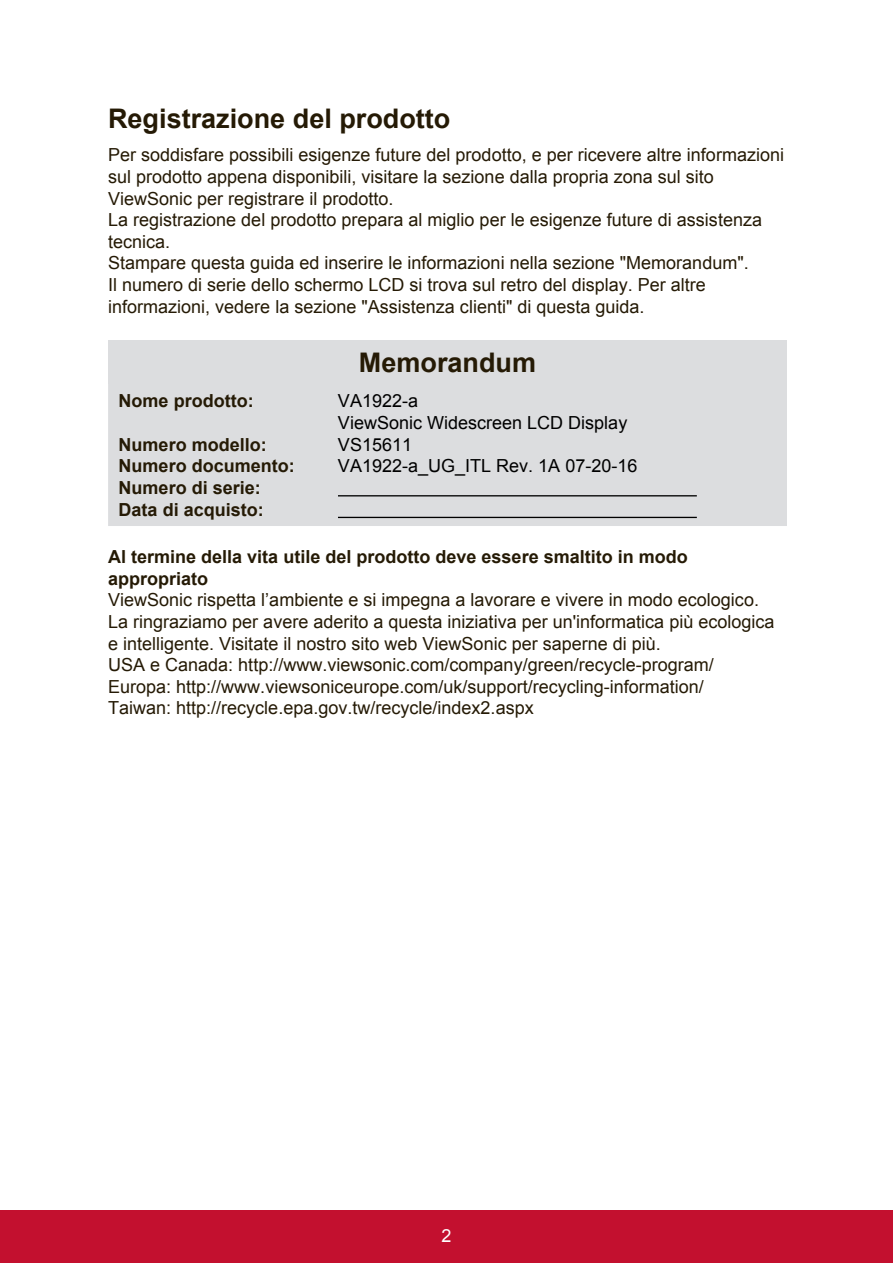
<style>
.page{position:relative;width:893px;height:1263px;background:#fff}
.page>*{position:absolute;margin:0;border:0;box-sizing:border-box;transform-origin:0 0}
.t1{font:700 27px "Arial";color:#251a05}
.t2{font:18px/21.6px "Arial";color:#251a05}
.t3{font:700 18px/21.6px "Arial";color:#251a05}
.t4{font:18px/21.6px "Arial";color:#000}
.t5{font:18px "Arial";color:#fff}
</style>
<div class="page">
<div style="left:0;top:1210px;width:892px;height:53px;background:#c3102f"></div>
<div style="left:108px;top:340px;width:678px;height:44px;background:#dcdddf"></div>
<div style="left:108px;top:384px;width:678px;height:142px;background:#dcdddf"></div>
<hr style="left:338px;top:495px;width:358px;height:1px;background:#000">
<hr style="left:338px;top:517px;width:358px;height:1px;background:#000">
<h1 class="t1" style="left:108px;top:100px;width:344px">Registrazione del prodotto</h1>
<p class="t2" style="left:108px;top:144px;width:677px">Per soddisfare possibili esigenze future del prodotto, e per ricevere altre informazioni sul prodotto appena disponibili, visitare la sezione dalla propria zona sul sito ViewSonic per registrare il prodotto.<br>La registrazione del prodotto prepara al miglio per le esigenze future di assistenza tecnica.<br>Stampare questa guida ed inserire le informazioni nella sezione "Memorandum".<br>Il numero di serie dello schermo LCD si trova sul retro del display. Per altre informazioni, vedere la sezione "Assistenza clienti" di questa guida.</p>
<h1 class="t1" style="left:359px;top:344px;width:179px">Memorandum</h1>
<p class="t3" style="left:118px;top:391px;width:136px">Nome prodotto:</p>
<p class="t3" style="left:118px;top:434px;width:178px">Numero modello:<br>Numero documento:<br>Numero di serie:<br>Data di acquisto:</p>
<p class="t4" style="left:338px;top:390px;width:301px">VA1922-a<br>ViewSonic Widescreen LCD Display<br>VS15611<br>VA1922-a_UG_ITL Rev. 1A 07-20-16</p>
<p class="t3" style="left:108px;top:546px;width:581px">Al termine della vita utile del prodotto deve essere smaltito in modo appropriato</p>
<p class="t2" style="left:108px;top:589px;width:667px">ViewSonic rispetta l’ambiente e si impegna a lavorare e vivere in modo ecologico.<br>La ringraziamo per avere aderito a questa iniziativa per un'informatica più ecologica e intelligente. Visitate il nostro sito web ViewSonic per saperne di più.<br>USA e Canada: http://www.viewsonic.com/company/green/recycle-program/ Europa: http://www.viewsoniceurope.com/uk/support/recycling-information/<br>Taiwan: http://recycle.epa.gov.tw/recycle/index2.aspx</p>
<p class="t5" style="left:441px;top:1223px;width:12px">2</p>
</div>
